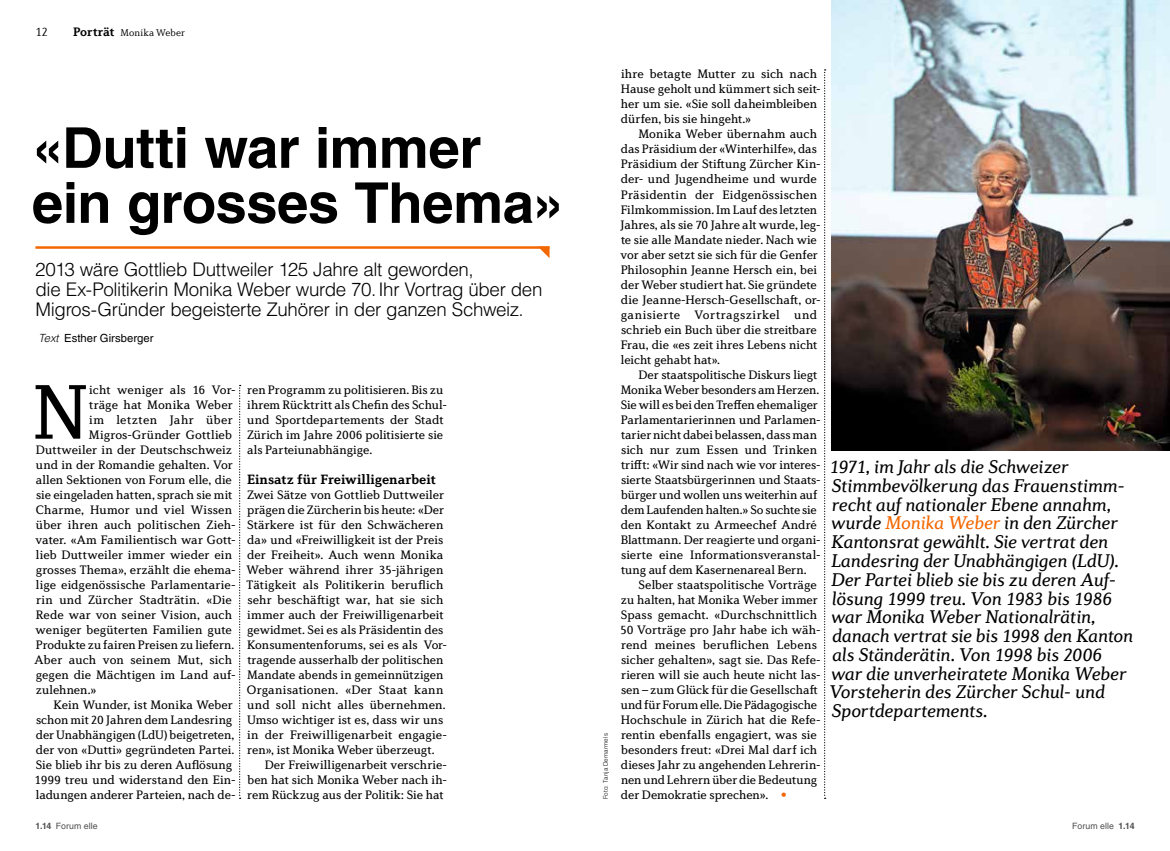
<style>
.page{position:relative;width:1170px;height:851px;background:#fff}
.page>*{position:absolute;margin:0;border:0;box-sizing:border-box;transform-origin:0 0}
.t1{font:78.62px "Diverda Serif LT Std";color:#000}
.t2{font:700 56.25px/55px "Helvetica";letter-spacing:-.01em;color:#000}
.t3{font:italic 18.75px/18.8px "Diverda Serif LT Std";letter-spacing:-.01em;color:#000}
.t4{font:300 18.75px/20px "Helvetica";letter-spacing:-.02em;color:#000}
.t5{font:700 13.75px "Diverda Serif LT Std";color:#000}
.t6{font:12.5px/15px "Diverda Serif LT Std";color:#000}
.t7{font:12.5px "Diverda Serif LT Std";letter-spacing:.03em;color:#000}
.t8{font:300 12.5px "Diverda Serif LT Std";color:#000}
.t9{font:11.25px "Helvetica";letter-spacing:.005em;color:#000}
.t10{font:300 10px "Diverda Serif LT Std";color:#000}
.t11{font:8.75px "Helvetica";letter-spacing:.015em;color:#4f4e4f}
.t12{font:300 6.25px "Helvetica";letter-spacing:.015em;color:#000}
.s1{font-weight:700;font-size:12.5px}
.s2{font-weight:300;font-style:italic}
.s3{color:#f36700}
.s4{font-weight:700}
</style>
<div class="page">
<svg style="left:824px;top:69px;width:1px;height:729px"></svg>
<img style="left:831px;top:0;width:338px;height:450px">
<hr style="left:35px;top:246px;width:514px;height:3px;background:#f36700">
<svg style="left:239px;top:385px;width:2px;height:413px"></svg>
<svg style="left:538px;top:246px;width:11px;height:12px"></svg>
<p class="t8" style="left:35px;top:24px;width:14px">12</p>
<p class="t10" style="left:73px;top:26px;width:113px"><span class="s1">Porträt</span> Monika Weber</p>
<h2 class="t2" style="left:32px;top:120px;width:533px">«Dutti war immer ein grosses Thema»</h2>
<h3 class="t4" style="left:35px;top:259px;width:509px">2013 wäre Gottlieb Duttweiler 125 Jahre alt geworden,<br>die Ex-Politikerin Monika Weber wurde 70.Ihr Vortrag über den<br>Migros-Gründer begeisterte Zuhörer in der ganzen Schweiz.</h3>
<p class="t9" style="left:38px;top:331px;width:117px"><span class="s2">Text</span> Esther Girsberger</p>
<h1 class="t1" style="left:32px;top:364px;width:58px">N</h1>
<p class="t6" style="left:89px;top:381px;width:148px">icht weniger als 16 Vor-</p>
<p class="t6" style="left:89px;top:396px;width:145px">träge hat Monika Weber</p>
<p class="t7" style="left:89px;top:412px;width:145px">im letzten Jahr über</p>
<p class="t6" style="left:89px;top:426px;width:144px">Migros-Gründer Gottlieb</p>
<p class="t6" style="left:36px;top:441px;width:198px">Duttweiler in der Deutschschweiz</p>
<p class="t6" style="left:36px;top:456px;width:198px">und in der Romandie gehalten. Vor</p>
<p class="t6" style="left:36px;top:471px;width:198px">allen Sektionen von Forum elle, die</p>
<p class="t6" style="left:36px;top:486px;width:198px">sie eingeladen hatten, sprach sie mit</p>
<p class="t6" style="left:36px;top:501px;width:198px">Charme, Humor und viel Wissen</p>
<p class="t6" style="left:36px;top:516px;width:201px">über ihren auch politischen Zieh-</p>
<p class="t6" style="left:35px;top:531px;width:202px">vater. «Am Familientisch war Gott-</p>
<p class="t6" style="left:36px;top:546px;width:198px">lieb Duttweiler immer wieder ein</p>
<p class="t6" style="left:36px;top:561px;width:201px">grosses Thema», erzählt die ehema-</p>
<p class="t6" style="left:36px;top:576px;width:201px">lige eidgenössische Parlamentarie-</p>
<p class="t6" style="left:36px;top:591px;width:197px">rin und Zürcher Stadträtin. «Die</p>
<p class="t6" style="left:36px;top:606px;width:198px">Rede war von seiner Vision, auch</p>
<p class="t6" style="left:36px;top:621px;width:198px">weniger begüterten Familien gute</p>
<p class="t6" style="left:36px;top:636px;width:200px">Produkte zu fairen Preisen zu liefern.</p>
<p class="t6" style="left:35px;top:651px;width:199px">Aber auch von seinem Mut, sich</p>
<p class="t6" style="left:36px;top:666px;width:201px">gegen die Mächtigen im Land auf-</p>
<p class="t6" style="left:36px;top:681px;width:62px">zulehnen.»</p>
<p class="t6" style="left:53px;top:696px;width:181px">Kein Wunder, ist Monika Weber</p>
<p class="t6" style="left:36px;top:711px;width:198px">schon mit 20 Jahren dem Landesring</p>
<p class="t6" style="left:36px;top:726px;width:200px">der Unabhängigen (LdU) beigetreten,</p>
<p class="t6" style="left:36px;top:741px;width:200px">der von «Dutti» gegründeten Partei.</p>
<p class="t6" style="left:36px;top:756px;width:198px">Sie blieb ihr bis zu deren Auflösung</p>
<p class="t6" style="left:35px;top:771px;width:202px">1999 treu und widerstand den Ein-</p>
<p class="t6" style="left:36px;top:786px;width:201px">ladungen anderer Parteien, nach de-</p>
<p class="t6" style="left:247px;top:381px;width:200px">ren Programm zu politisieren. Bis zu ihrem Rücktritt als Chefin des Schul&shy;und Sportdepartements der Stadt Zürich im Jahre 2006 politisierte sie als Parteiunabhängige.</p>
<p class="t5" style="left:247px;top:470px;width:190px">Einsatz für Freiwilligenarbeit</p>
<p class="t6" style="left:247px;top:486px;width:199px">Zwei Sätze von Gottlieb Duttweiler</p>
<p class="t6" style="left:247px;top:501px;width:198px">prägen die Zürcherin bis heute: «Der</p>
<p class="t6" style="left:247px;top:516px;width:198px">Stärkere ist für den Schwächeren</p>
<p class="t6" style="left:247px;top:531px;width:197px">da» und «Freiwilligkeit ist der Preis</p>
<p class="t6" style="left:247px;top:546px;width:198px">der Freiheit». Auch wenn Monika</p>
<p class="t6" style="left:246px;top:561px;width:198px">Weber während ihrer 35-jährigen</p>
<p class="t6" style="left:246px;top:576px;width:198px">Tätigkeit als Politikerin beruflich</p>
<p class="t6" style="left:247px;top:591px;width:197px">sehr beschäftigt war, hat sie sich</p>
<p class="t6" style="left:247px;top:606px;width:198px">immer auch der Freiwilligenarbeit</p>
<p class="t6" style="left:247px;top:621px;width:198px">gewidmet. Sei es als Präsidentin des</p>
<p class="t6" style="left:247px;top:636px;width:201px">Konsumentenforums, sei es als Vor-</p>
<p class="t6" style="left:247px;top:651px;width:197px">tragende ausserhalb der politischen</p>
<p class="t6" style="left:247px;top:666px;width:198px">Mandate abends in gemeinnützigen</p>
<p class="t6" style="left:247px;top:681px;width:198px">Organisationen. «Der Staat kann</p>
<p class="t6" style="left:247px;top:696px;width:200px">und soll nicht alles übernehmen.</p>
<p class="t6" style="left:247px;top:711px;width:198px">Umso wichtiger ist es, dass wir uns</p>
<p class="t6" style="left:247px;top:726px;width:201px">in der Freiwilligenarbeit engagie-</p>
<p class="t6" style="left:247px;top:741px;width:189px">ren», ist Monika Weber überzeugt.</p>
<p class="t6" style="left:265px;top:756px;width:184px">Der Freiwilligenarbeit verschrie-</p>
<p class="t6" style="left:247px;top:771px;width:201px">ben hat sich Monika Weber nach ih-</p>
<p class="t6" style="left:247px;top:786px;width:198px">rem Rückzug aus der Politik: Sie hat</p>
<p class="t12" style="left:601px;top:799px;width:67px;rotate:-90deg">Foto: Tanja Demarmels</p>
<p class="t6" style="left:620px;top:66px;width:201px">ihre betagte Mutter zu sich nach<br>Hause geholt und kümmert sich seit&shy;her um sie. «Sie soll daheimbleiben dürfen, bis sie hingeht.»</p>
<p class="t6" style="left:620px;top:126px;width:202px;text-indent:18px">Monika Weber übernahm auch das Präsidium der «Winterhilfe», das Präsidium der Stiftung Zürcher Kin&shy;der- und Jugendheime und wurde Präsidentin der Eidgenössischen Filmkommission. Im Lauf des letzten Jahres, als sie 70 Jahre alt wurde, leg&shy;te sie alle Mandate nieder. Nach wie vor aber setzt sie sich für die Genfer Philosophin Jeanne Hersch ein, bei der Weber studiert hat. Sie gründete die Jeanne-Hersch-Gesellschaft, or&shy;ganisierte Vortragszirkel und schrieb ein Buch über die streitbare Frau, die «es zeit ihres Lebens nicht leicht gehabt hat».</p>
<p class="t6" style="left:620px;top:366px;width:201px;text-indent:18px">Der staatspolitische Diskurs liegt Monika Weber besonders am Herzen.<br>Sie will es bei den Treffen ehemaliger Parlamentarierinnen und Parlamen&shy;tarier nicht dabei belassen, dass man sich nur zum Essen und Trinken trifft: «Wir sind nach wie vor interes&shy;sierte Staatsbürgerinnen und Staats&shy;bürger und wollen uns weiterhin auf dem Laufenden halten.» So suchte sie den Kontakt zu Armeechef André Blattmann. Der reagierte und organi&shy;sierte eine Informationsveranstal&shy;tung auf dem Kasernenareal Bern.</p>
<p class="t6" style="left:620px;top:576px;width:202px;text-indent:18px">Selber staatspolitische Vorträge zu halten, hat Monika Weber immer Spass gemacht. «Durchschnittlich 50 Vorträge pro Jahr habe ich wäh&shy;rend meines beruflichen Lebens sicher gehalten», sagt sie. Das Refe&shy;rieren will sie auch heute nicht las&shy;sen – zum Glück für die Gesellschaft und für Forum elle. Die Pädagogische Hochschule in Zürich hat die Refe&shy;rentin ebenfalls engagiert, was sie besonders freut: «Drei Mal darf ich dieses Jahr zu angehenden Lehrerin&shy;nen und Lehrern über die Bedeutung</p>
<p class="t6" style="left:621px;top:786px;width:167px">der Demokratie sprechen». <span class="s3">•</span></p>
<p class="t3" style="left:829px;top:457px;width:305px">1971, im Jahr als die Schweizer Stimmbevölkerung das Frauenstimm&shy;recht auf nationaler Ebene annahm, wurde <span class="s3">Monika Weber</span> in den Zürcher Kantonsrat gewählt. Sie vertrat den Landesring der Unabhängigen (LdU).<br>Der Partei blieb sie bis zu deren Auf&shy;lösung 1999 treu. Von 1983 bis 1986 war Monika Weber Nationalrätin, danach vertrat sie bis 1998 den Kanton als Ständerätin. Von 1998 bis 2006 war die unverheiratete Monika Weber Vorsteherin des Zürcher Schul- und Sportdepartements.</p>
<p class="t11" style="left:35px;top:820px;width:64px"><span class="s4">1.14</span> Forum elle</p>
<p class="t11" style="left:1072px;top:820px;width:64px">Forum elle <span class="s4">1.14</span></p>
</div>
